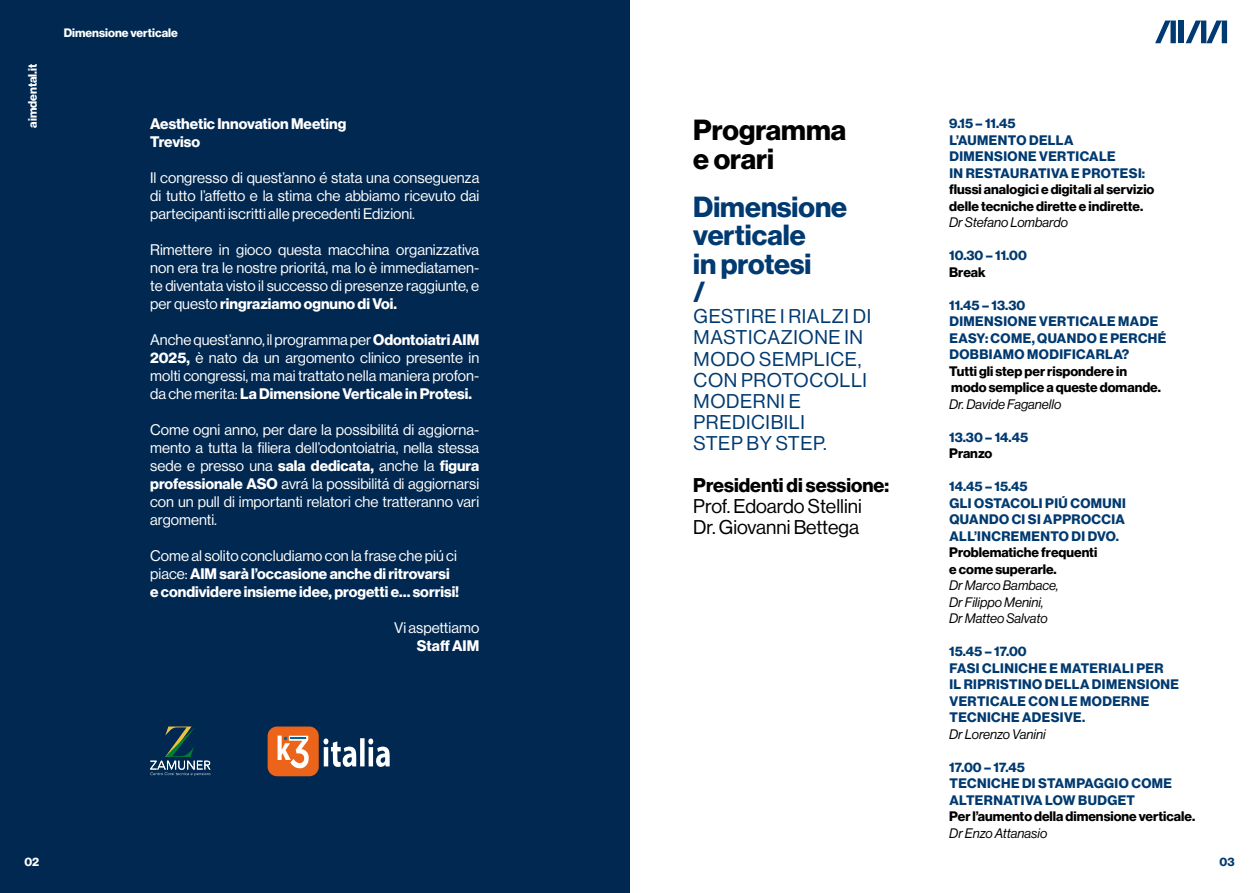
<style>
.page{position:relative;width:1259px;height:893px;background:#fff}
.page>*{position:absolute;margin:0;border:0;box-sizing:border-box;transform-origin:0 0}
.t1{font:700 28.5px/28.5px "Neue Haas Display";color:#003a70}
.t2{font:700 28.5px/28.5px "Neue Haas Display";color:#000}
.t3{font:19.5px/21px "Neue Haas Display";letter-spacing:.03em;color:#003a70}
.t4{font:19.5px/21px "Neue Haas Display";color:#000}
.t5{font:700 19.5px "Neue Haas Display";color:#000}
.t6{font:15px/18px "Neue Haas Display";color:#fff;text-align:justify}
.t7{font:700 15px/18px "Neue Haas Display";color:#fff}
.t8{font:700 13.5px/16.5px "Neue Haas Display";letter-spacing:.03em;color:#003a70}
.t9{font:700 13.5px/16.5px "Neue Haas Display";color:#000}
.t10{font:italic 13.5px/16.5px "Neue Haas Display";color:#000}
.t11{font:700 12px "Neue Haas Display";color:#fff}
.t12{font:700 12px "Neue Haas Display";color:#003a70}
.s1{font-weight:700}
.s2{font-weight:400}
</style>
<div class="page">
<div style="left:0;top:0;width:629px;height:893px;background:#002851"></div>
<div style="left:268px;top:726px;width:51px;height:50px;background:#ec641a;border-radius:9px"></div>
<svg style="left:323px;top:738px;width:67px;height:29px"></svg>
<svg style="left:277px;top:736px;width:32px;height:32px"></svg>
<svg style="left:150px;top:726px;width:60px;height:50px"></svg>
<div style="left:1178px;top:21px;width:5px;height:22px;background:#003a70"></div>
<svg style="left:1185px;top:21px;width:42px;height:22px"></svg>
<svg style="left:1155px;top:21px;width:20px;height:22px"></svg>
<p class="t11" style="left:26px;top:128px;width:65px;rotate:-90deg">aimdental.it</p>
<p class="t11" style="left:64px;top:26px;width:116px">Dimensione verticale</p>
<p class="t7" style="left:150px;top:115px;width:198px">Aesthetic Innovation Meeting<br>Treviso</p>
<p class="t6" style="left:150px;top:169px;width:331px">Il congresso di quest’anno é stata una conseguenza di tutto l’affetto e la stima che abbiamo ricevuto dai partecipanti iscritti alle precedenti Edizioni.</p>
<p class="t6" style="left:150px;top:241px;width:331px">Rimettere in gioco questa macchina organizzativa non era tra le nostre prioritá, ma lo è immediatamen&shy;te diventata visto il successo di presenze raggiunte, e per questo <span class="s1">ringraziamo ognuno di Voi.</span></p>
<p class="t6" style="left:150px;top:331px;width:330px">Anche quest’anno, il programma per <span class="s1">Odontoiatri AIM 2025,</span> è nato da un argomento clinico presente in molti congressi, ma mai trattato nella maniera profon&shy;da che merita: <span class="s1">La Dimensione Verticale in Protesi.</span></p>
<p class="t6" style="left:150px;top:421px;width:330px">Come ogni anno, per dare la possibilitá di aggiorna&shy;mento a tutta la filiera dell’odontoiatria, nella stessa sede e presso una <span class="s1">sala dedicata,</span> anche la <span class="s1">figura professionale ASO</span> avrá la possibilitá di aggiornarsi con un pull di importanti relatori che tratteranno vari argomenti.</p>
<p class="t7" style="left:150px;top:547px;width:310px"><span class="s2">Come al solito concludiamo con la frase che piú ci piace:</span> AIM sarà l’occasione anche di ritrovarsi e condividere insieme idee, progetti e… sorrisi!</p>
<p class="t6" style="left:394px;top:619px;width:87px">Vi aspettiamo</p>
<p class="t7" style="left:417px;top:637px;width:64px">Staff AIM</p>
<h1 class="t2" style="left:693px;top:117px;width:154px">Programma e orari</h1>
<h1 class="t1" style="left:693px;top:193px;width:155px">Dimensione verticale<br>in protesi<br>/</h1>
<h2 class="t3" style="left:693px;top:306px;width:179px">GESTIRE I RIALZI DI<br>MASTICAZIONE IN<br>MODO SEMPLICE,<br>CON PROTOCOLLI<br>MODERNI E<br>PREDICIBILI<br>STEP BY STEP.</h2>
<h2 class="t5" style="left:693px;top:473px;width:197px">Presidenti di sessione:</h2>
<h2 class="t4" style="left:693px;top:495px;width:170px">Prof. Edoardo Stellini<br>Dr. Giovanni Bettega</h2>
<p class="t8" style="left:949px;top:115px;width:197px">9.15 – 11.45<br>L’AUMENTO DELLA<br>DIMENSIONE VERTICALE<br>IN RESTAURATIVA E PROTESI:</p>
<p class="t9" style="left:949px;top:181px;width:207px">flussi analogici e digitali al servizio delle tecniche dirette e indirette.</p>
<p class="t10" style="left:949px;top:214px;width:120px">Dr Stefano Lombardo</p>
<p class="t8" style="left:949px;top:247px;width:79px">10.30 – 11.00</p>
<p class="t9" style="left:949px;top:264px;width:38px">Break</p>
<p class="t8" style="left:949px;top:297px;width:219px">11.45 – 13.30<br>DIMENSIONE VERTICALE MADE<br>EASY: COME, QUANDO E PERCHÉ<br>DOBBIAMO MODIFICARLA?</p>
<p class="t9" style="left:949px;top:363px;width:213px">Tutti gli step per rispondere in modo semplice a queste domande.</p>
<p class="t10" style="left:949px;top:396px;width:114px">Dr. Davide Faganello</p>
<p class="t8" style="left:949px;top:429px;width:80px">13.30 – 14.45</p>
<p class="t9" style="left:949px;top:445px;width:45px">Pranzo</p>
<p class="t8" style="left:949px;top:478px;width:178px">14.45 – 15.45<br>GLI OSTACOLI PIÚ COMUNI<br>QUANDO CI SI APPROCCIA<br>ALL’INCREMENTO DI DVO.</p>
<p class="t9" style="left:949px;top:544px;width:150px">Problematiche frequenti e come superarle.</p>
<p class="t10" style="left:949px;top:577px;width:111px">Dr Marco Bambace,<br>Dr Filippo Menini,<br>Dr Matteo Salvato</p>
<p class="t8" style="left:949px;top:643px;width:231px">15.45 – 17.00<br>FASI CLINICHE E MATERIALI PER<br>IL RIPRISTINO DELLA DIMENSIONE<br>VERTICALE CON LE MODERNE<br>TECNICHE ADESIVE.</p>
<p class="t10" style="left:949px;top:726px;width:98px">Dr Lorenzo Vanini</p>
<p class="t8" style="left:949px;top:759px;width:224px">17.00 – 17.45<br>TECNICHE DI STAMPAGGIO COME<br>ALTERNATIVA LOW BUDGET</p>
<p class="t9" style="left:949px;top:808px;width:247px">Per l’aumento della dimensione verticale.</p>
<p class="t10" style="left:949px;top:825px;width:100px">Dr Enzo Attanasio</p>
<p class="t11" style="left:25px;top:855px;width:16px">02</p>
<p class="t12" style="left:1219px;top:855px;width:17px">03</p>
</div>
